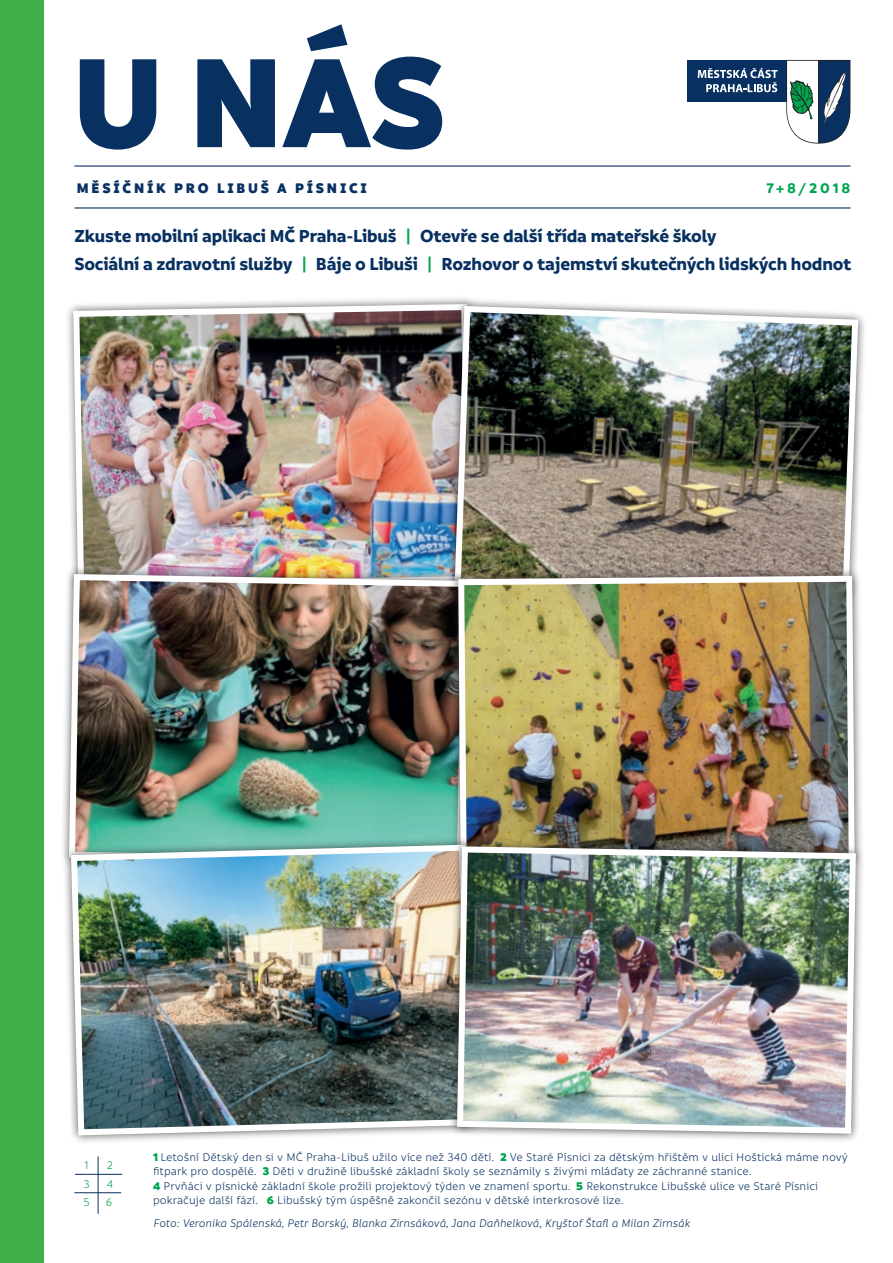
<style>
.page{position:relative;width:893px;height:1263px;background:#fff}
.page>*{position:absolute;margin:0;border:0;box-sizing:border-box;transform-origin:0 0}
.t1{font:700 18.75px/27.9px "Informative";letter-spacing:-.01em;color:#083060}
.t2{font:900 15px "Informative";letter-spacing:.185em;color:#083060}
.t3{font:700 15px "Informative";color:#00a54f}
.t4{font:12px/14.4px "Informative";color:#083060}
.t5{font:italic 12px "Informative";color:#083060}
.t6{font:12px "Informative";color:#00a54f}
.s1{font-size:19.5px;color:#00a54f}
.s2{font-weight:900;color:#00a54f}
</style>
<div class="page">
<svg style="left:80px;top:57px;width:362px;height:93px"></svg>
<hr style="left:74px;top:165px;width:776px;height:2px;background:#083060">
<hr style="left:74px;top:207px;width:776px;height:2px;background:#083060">
<div style="left:687px;top:60px;width:99px;height:42px;background:#083060"></div>
<svg style="left:786px;top:60px;width:64px;height:84px"></svg>
<svg style="left:698px;top:68px;width:80px;height:24px"></svg>
<hr style="left:98px;top:1156px;width:1px;height:58px;background:#083060">
<hr style="left:75px;top:1174px;width:47px;height:1px;background:#083060">
<svg style="left:74px;top:1192px;width:47px;height:1px"></svg>
<svg style="left:307px;top:24px;width:40px;height:27px"></svg>
<div style="left:64px;top:295px;width:417px;height:303px;background:#231f20;opacity:.75"></div>
<img style="left:70px;top:301px;width:376px;height:264px">
<div style="left:446px;top:297px;width:421px;height:309px;background:#231f20;opacity:.75"></div>
<img style="left:452px;top:303px;width:409px;height:264px">
<div style="left:60px;top:565px;width:417px;height:308px;background:#231f20;opacity:.75"></div>
<img style="left:66px;top:571px;width:383px;height:265px">
<div style="left:449px;top:567px;width:414px;height:305px;background:#231f20;opacity:.75"></div>
<img style="left:455px;top:573px;width:403px;height:264px">
<div style="left:62px;top:836px;width:419px;height:308px;background:#231f20;opacity:.75"></div>
<img style="left:68px;top:842px;width:380px;height:296px">
<div style="left:448px;top:837px;width:417px;height:305px;background:#231f20;opacity:.75"></div>
<img style="left:454px;top:843px;width:405px;height:294px">
<div style="left:0;top:0;width:43px;height:1263px;background:#40ae49"></div>
<p class="t2" style="left:77px;top:179px;width:292px">MĚSÍČNÍK PRO LIBUŠ A PÍSNICI</p>
<p class="t3" style="left:766px;top:179px;width:85px">7+8/2018</p>
<h1 class="t1" style="left:74px;top:223px;width:779px">Zkuste mobilní aplikaci MČ Praha-Libuš <span class="s1">|</span> Otevře se další třída mateřské školy<br>Sociální a zdravotní služby <span class="s1">|</span> Báje o Libuši <span class="s1">|</span> Rozhovor o tajemství skutečných lidských hodnot</h1>
<p class="t6" style="left:85px;top:1158px;width:6px">1</p>
<p class="t6" style="left:107px;top:1158px;width:8px">2</p>
<p class="t6" style="left:83px;top:1177px;width:8px">3</p>
<p class="t6" style="left:107px;top:1177px;width:8px">4</p>
<p class="t6" style="left:83px;top:1196px;width:8px">5</p>
<p class="t6" style="left:106px;top:1196px;width:8px">6</p>
<p class="t4" style="left:153px;top:1150px;width:696px"><span class="s2">1</span> Letošní Dětský den si v MČ Praha-Libuš užilo více než 340 dětí. <span class="s2">2</span> Ve Staré Písnici za dětským hřištěm v ulici Hoštická máme nový fitpark pro dospělé. <span class="s2">3</span> Děti v družině libušské základní školy se seznámily s živými mláďaty ze záchranné stanice.<br><span class="s2">4</span> Prvňáci v písnické základní škole prožili projektový týden ve znamení sportu. <span class="s2">5</span> Rekonstrukce Libušské ulice ve Staré Písnici pokračuje další fází. <span class="s2">6</span> Libušský tým úspěšně zakončil sezónu v dětské interkrosové lize.</p>
<p class="t5" style="left:153px;top:1217px;width:538px">Foto: Veronika Spálenská, Petr Borský, Blanka Zirnsáková, Jana Daňhelková, Kryštof Štafl a Milan Zirnsák</p>
</div>
